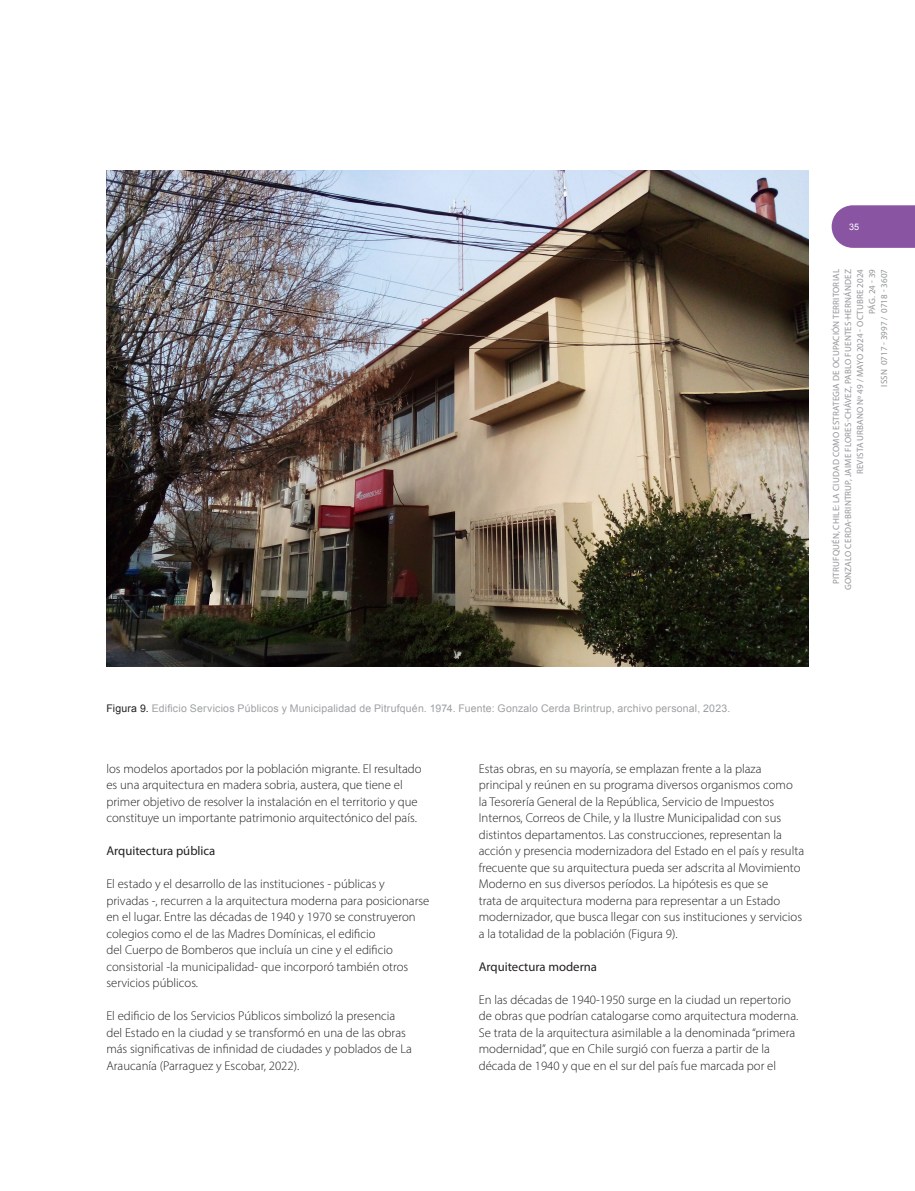
<style>
.page{position:relative;width:915px;height:1191px;background:#fff}
.page>*{position:absolute;margin:0;border:0;box-sizing:border-box;transform-origin:0 0}
._11_Cuerpo_Texto{font:300 12.75px/16.5px "Myriad Pro";color:#231f20}
._10_Titulos_1_1_1{font:12.75px "Myriad Pro";color:#231f20}
._13_Pie_Foto{font:10.5px "Arial";letter-spacing:.02em;color:#9d9fa2}
.t1{font:9px/12px "Myriad Pro";letter-spacing:.02em;color:#939598;text-align:right}
.t2{font:9px "Arial";color:#fff}
.s1{color:#231f20}
</style>
<div class="page">
<svg style="left:831px;top:205px;width:83px;height:43px;background:#9160a8"></svg>
<img style="left:106px;top:170px;width:702px;height:496px">
<p class="t2" style="left:848px;top:221px;width:12px">35</p>
<p class="t1" style="left:829px;top:590px;width:322px;rotate:-90deg">PITRUFQUÉN, CHILE: LA CIUDAD COMO ESTRATEGIA DE OCUPACIÓN TERRITORIAL GONZALO CERDA-BRINTRUP, JAIME FLORES-CHÁVEZ, PABLO FUENTES-HERNÁNDEZ REVISTA URBANO Nº 49 / MAYO 2024 - OCTUBRE 2024<br>PÁG. 24 - 39<br>ISSN 0717 - 3997 / 0718 - 3607</p>
<p class="_13_Pie_Foto" style="left:106px;top:701px;width:625px"><span class="s1">Figura 9.</span> Edificio Servicios Públicos y Municipalidad de Pitrufquén. 1974. Fuente: Gonzalo Cerda Brintrup, archivo personal, 2023.</p>
<p class="_11_Cuerpo_Texto" style="left:106px;top:760px;width:317px">los modelos aportados por la población migrante. El resultado es una arquitectura en madera sobria, austera, que tiene el primer objetivo de resolver la instalación en el territorio y que constituye un importante patrimonio arquitectónico del país.</p>
<p class="_10_Titulos_1_1_1" style="left:106px;top:843px;width:110px">Arquitectura pública</p>
<p class="_11_Cuerpo_Texto" style="left:106px;top:875px;width:324px">El estado y el desarrollo de las instituciones - públicas y privadas -, recurren a la arquitectura moderna para posicionarse en el lugar. Entre las décadas de 1940 y 1970 se construyeron colegios como el de las Madres Domínicas, el edificio<br>del Cuerpo de Bomberos que incluía un cine y el edificio consistorial -la municipalidad- que incorporó también otros servicios públicos.</p>
<p class="_11_Cuerpo_Texto" style="left:106px;top:1007px;width:307px">El edificio de los Servicios Públicos simbolizó la presencia del Estado en la ciudad y se transformó en una de las obras más significativas de infinidad de ciudades y poblados de La Araucanía (Parraguez y Escobar, 2022).</p>
<p class="_11_Cuerpo_Texto" style="left:478px;top:760px;width:327px">Estas obras, en su mayoría, se emplazan frente a la plaza principal y reúnen en su programa diversos organismos como la Tesorería General de la República, Servicio de Impuestos Internos, Correos de Chile, y la Ilustre Municipalidad con sus distintos departamentos. Las construcciones, representan la acción y presencia modernizadora del Estado en el país y resulta frecuente que su arquitectura pueda ser adscrita al Movimiento Moderno en sus diversos períodos. La hipótesis es que se<br>trata de arquitectura moderna para representar a un Estado modernizador, que busca llegar con sus instituciones y servicios a la totalidad de la población (Figura 9).</p>
<p class="_10_Titulos_1_1_1" style="left:478px;top:958px;width:120px">Arquitectura moderna</p>
<p class="_11_Cuerpo_Texto" style="left:478px;top:991px;width:321px">En las décadas de 1940-1950 surge en la ciudad un repertorio de obras que podrían catalogarse como arquitectura moderna.<br>Se trata de la arquitectura asimilable a la denominada “primera modernidad”, que en Chile surgió con fuerza a partir de la década de 1940 y que en el sur del país fue marcada por el</p>
</div>
